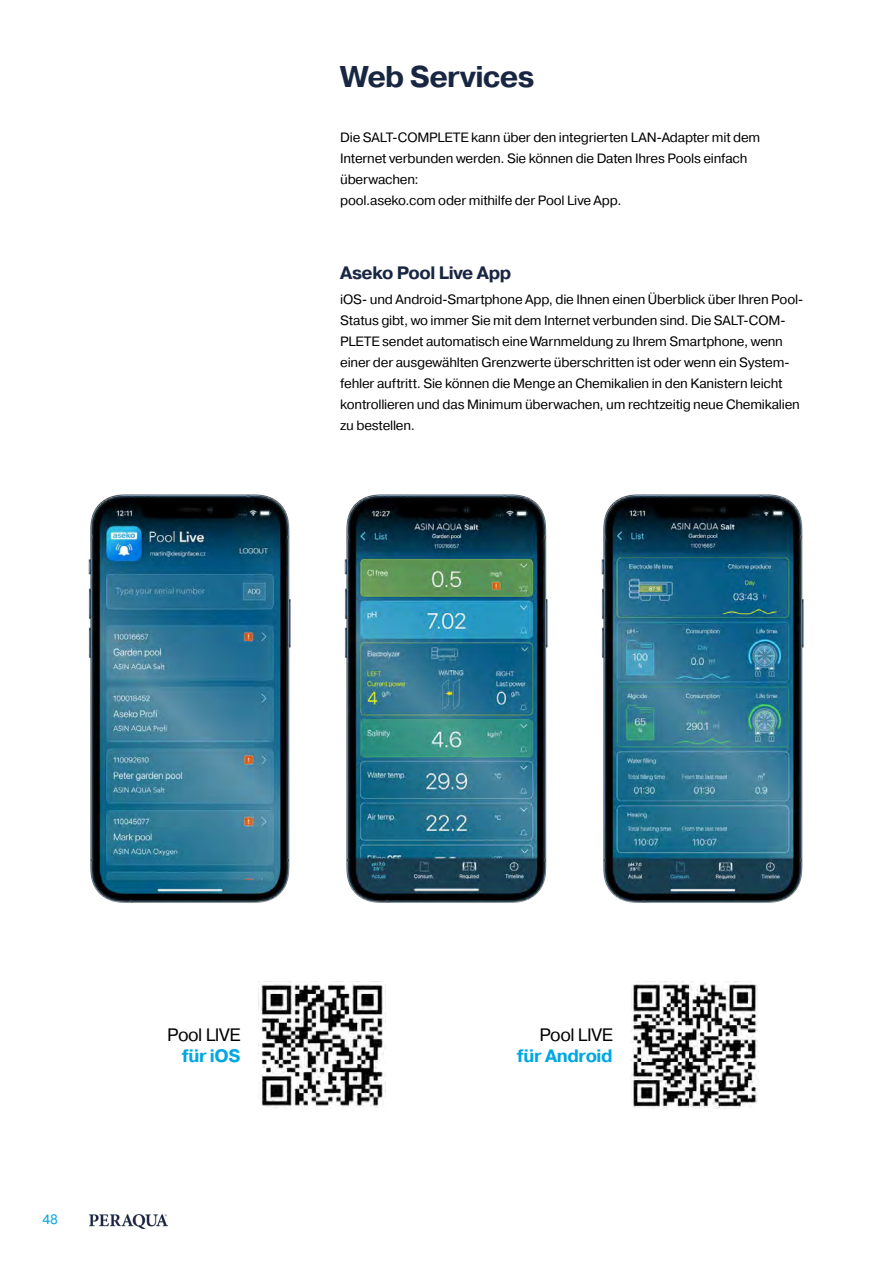
<style>
.page{position:relative;width:893px;height:1263px;background:#fff}
.page>*{position:absolute;margin:0;border:0;box-sizing:border-box;transform-origin:0 0}
.t1{font:700 30px "Pragmatica";letter-spacing:-.03em;color:#192642}
.t2{font:700 18px "Pragmatica";letter-spacing:-.025em;color:#192642}
.t3{font:18px "Pragmatica";letter-spacing:-.025em;color:#000}
.t4{font:700 18px "Pragmatica";letter-spacing:-.025em;color:#00a7e1}
.t5{font:13.5px/21px "Pragmatica";letter-spacing:-.015em;color:#000}
.t6{font:13.5px "Pragmatica";color:#00a7e1}
</style>
<div class="page">
<img style="left:90px;top:1214px;width:77px;height:14px">
<img style="left:88px;top:494px;width:203px;height:409px">
<img style="left:344px;top:494px;width:204px;height:409px">
<img style="left:601px;top:494px;width:203px;height:409px">
<img style="left:258px;top:981px;width:128px;height:128px">
<img style="left:630px;top:981px;width:128px;height:128px">
<h1 class="t1" style="left:340px;top:58px;width:196px">Web Services</h1>
<p class="t5" style="left:340px;top:127px;width:422px">Die SALT-COMPLETE kann über den integrierten LAN-Adapter mit dem Internet verbunden werden. Sie können die Daten Ihres Pools einfach überwachen:<br>pool.aseko.com oder mithilfe der Pool Live App.</p>
<h2 class="t2" style="left:340px;top:261px;width:173px">Aseko Pool Live App</h2>
<p class="t5" style="left:340px;top:289px;width:465px">iOS- und Android-Smartphone App, die Ihnen einen Überblick über Ihren Pool-Status gibt, wo immer Sie mit dem Internet verbunden sind. Die SALT-COM-PLETE sendet automatisch eine Warnmeldung zu Ihrem Smartphone, wenn einer der ausgewählten Grenzwerte überschritten ist oder wenn ein System&shy;fehler auftritt. Sie können die Menge an Chemikalien in den Kanistern leicht kontrollieren und das Minimum überwachen, um rechtzeitig neue Chemikalien zu bestellen.</p>
<p class="t6" style="left:43px;top:1211px;width:17px">48</p>
<h2 class="t3" style="left:167px;top:1024px;width:75px">Pool LIVE</h2>
<h2 class="t4" style="left:182px;top:1044px;width:60px">für iOS</h2>
<h2 class="t3" style="left:539px;top:1024px;width:75px">Pool LIVE</h2>
<h2 class="t4" style="left:517px;top:1044px;width:97px">für Android</h2>
</div>
